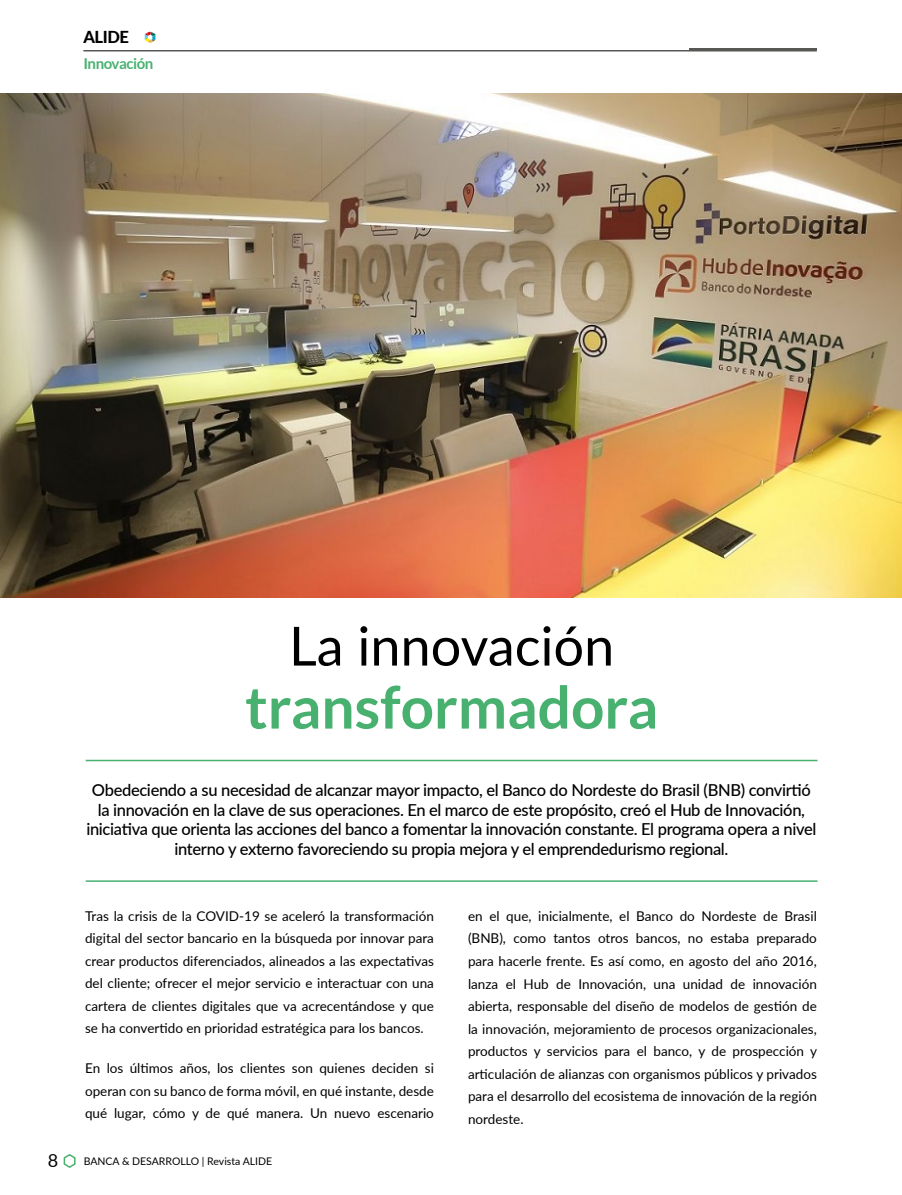
<style>
.page{position:relative;width:902px;height:1195px;background:#fff}
.page>*{position:absolute;margin:0;border:0;box-sizing:border-box;transform-origin:0 0}
.t1{font:700 58.5px "Lato";color:#49b170}
.t2{font:54px "Lato";color:#000}
.t3{font:18px "Lato";color:#000}
.t4{font:500 16.5px/19.8px "Lato";letter-spacing:-.02em;color:#000;text-align:center}
.t5{font:800 16.5px "Lato";letter-spacing:-.025em;color:#000}
.t6{font:700 15px "Lato";letter-spacing:-.03em;color:#49b170}
.t7{font:13.5px/22.5px "Lato";color:#000;text-align:justify}
.t8{font:10.5px "Lato";color:#000}
</style>
<div class="page">
<svg style="left:63px;top:1154px;width:13px;height:14px"></svg>
<hr style="left:83px;top:50px;width:733px;height:1px;background:#575756">
<hr style="left:689px;top:48px;width:127px;height:2px;background:#575756">
<svg style="left:145px;top:32px;width:10px;height:11px"></svg>
<img style="left:0;top:93px;width:901px;height:504px">
<hr style="left:86px;top:880px;width:731px;height:2px;background:#49b170">
<hr style="left:86px;top:760px;width:731px;height:1px;background:#49b170">
<p class="t5" style="left:83px;top:25px;width:47px">ALIDE</p>
<p class="t6" style="left:83px;top:55px;width:72px">Innovación</p>
<h2 class="t2" style="left:289px;top:607px;width:327px">La innovación</h2>
<h1 class="t1" style="left:245px;top:674px;width:414px">transformadora</h1>
<p class="t4" style="left:86px;top:779px;width:731px">Obedeciendo a su necesidad de alcanzar mayor impacto, el Banco do Nordeste do Brasil (BNB) convirtió la innovación en la clave de sus operaciones. En el marco de este propósito, creó el Hub de Innovación, iniciativa que orienta las acciones del banco a fomentar la innovación constante. El programa opera a nivel interno y externo favoreciendo su propia mejora y el emprendedurismo regional.</p>
<p class="t7" style="left:85px;top:904px;width:350px">Tras la crisis de la COVID-19 se aceleró la transformación digital del sector bancario en la búsqueda por innovar para crear productos diferenciados, alineados a las expectativas del cliente; ofrecer el mejor servicio e interactuar con una cartera de clientes digitales que va acrecentándose y que se ha convertido en prioridad estratégica para los bancos.</p>
<p class="t7" style="left:85px;top:1056px;width:350px">En los últimos años, los clientes son quienes deciden si operan con su banco de forma móvil, en qué instante, desde qué lugar, cómo y de qué manera. Un nuevo escenario</p>
<h3 class="t3" style="left:48px;top:1147px;width:12px">8</h3>
<p class="t8" style="left:84px;top:1153px;width:190px">BANCA &amp; DESARROLLO | Revista ALIDE</p>
<p class="t7" style="left:468px;top:904px;width:350px">en el que, inicialmente, el Banco do Nordeste de Brasil (BNB), como tantos otros bancos, no estaba preparado para hacerle frente. Es así como, en agosto del año 2016, lanza el Hub de Innovación, una unidad de innovación abierta, responsable del diseño de modelos de gestión de la innovación, mejoramiento de procesos organizacionales, productos y servicios para el banco, y de prospección y articulación de alianzas con organismos públicos y privados para el desarrollo del ecosistema de innovación de la región nordeste.</p>
</div>
